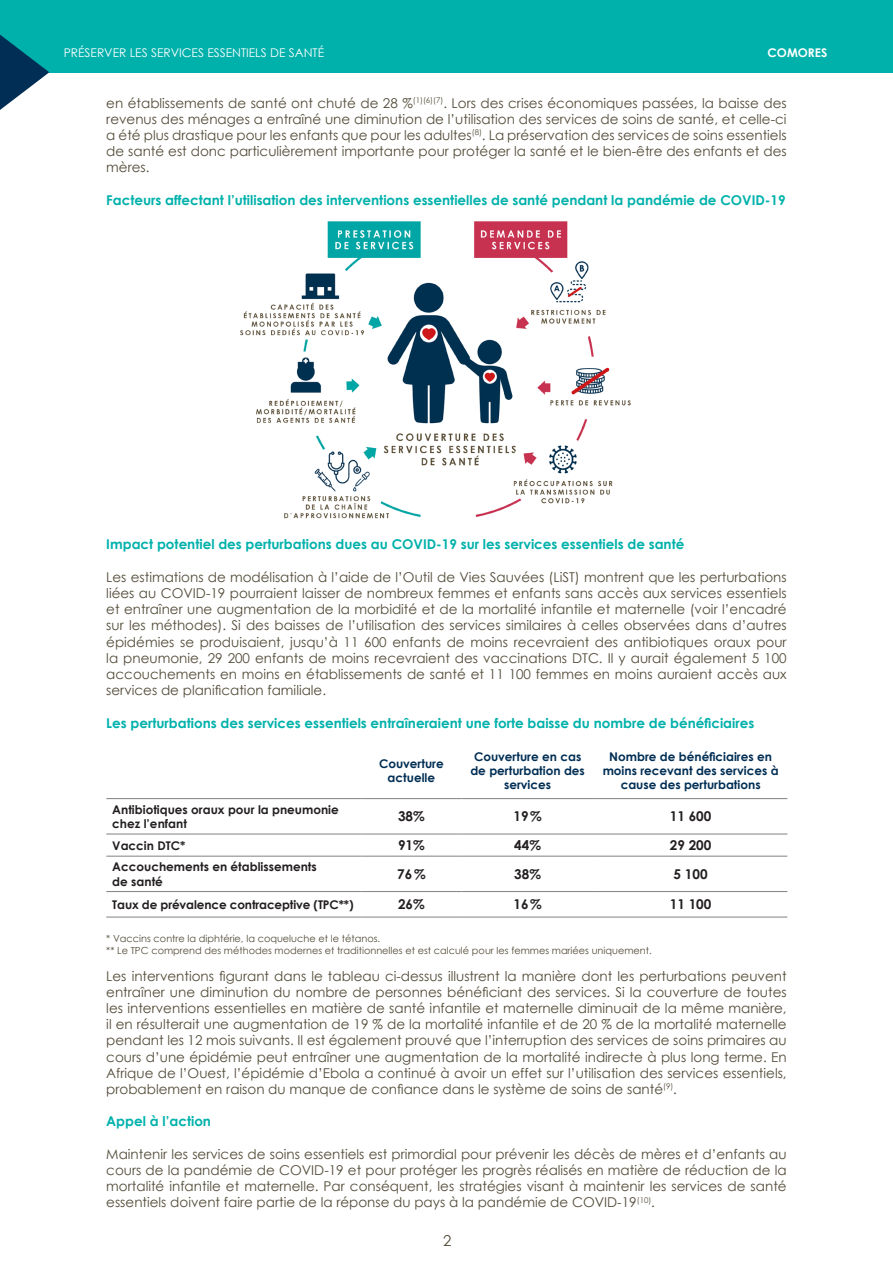
<style>
.page{position:relative;width:893px;height:1263px;background:#fff}
.page>*{position:absolute;margin:0;border:0;box-sizing:border-box;transform-origin:0 0}
.t1{font:15px "Century Gothic";color:#524b38}
.t2{font:13.5px/16.2px "Century Gothic";color:#524b38;text-align:justify}
.t3{font:700 13.5px "Century Gothic";color:#00b1ab}
.t4{font:700 13.5px "Century Gothic";color:#231f20}
.t5{font:700 12px/14.4px "Century Gothic";color:#002e54;text-align:center}
.t6{font:700 12px/14.4px "Century Gothic";color:#231f20}
.t7{font:12px "Century Gothic";color:#fff}
.t8{font:700 12px "Century Gothic";color:#fff}
.t9{font:9.75px "Century Gothic";color:#524b38}
</style>
<div class="page">
<div style="left:0;top:0;width:893px;height:72px;background:#00b1ab"></div>
<svg style="left:0;top:35px;width:49px;height:75px"></svg>
<img style="left:240px;top:221px;width:391px;height:298px">
<hr style="left:106px;top:798px;width:255px;height:1px;background:#808285">
<hr style="left:361px;top:798px;width:100px;height:1px;background:#808285">
<hr style="left:461px;top:798px;width:133px;height:1px;background:#808285">
<hr style="left:594px;top:798px;width:193px;height:1px;background:#808285">
<hr style="left:106px;top:834px;width:255px;height:1px;background:#808285">
<hr style="left:361px;top:834px;width:100px;height:1px;background:#808285">
<hr style="left:461px;top:834px;width:133px;height:1px;background:#808285">
<hr style="left:594px;top:834px;width:193px;height:1px;background:#808285">
<hr style="left:106px;top:856px;width:255px;height:1px;background:#808285">
<hr style="left:361px;top:856px;width:100px;height:1px;background:#808285">
<hr style="left:461px;top:856px;width:133px;height:1px;background:#808285">
<hr style="left:594px;top:856px;width:193px;height:1px;background:#808285">
<hr style="left:106px;top:891px;width:255px;height:1px;background:#808285">
<hr style="left:361px;top:891px;width:100px;height:1px;background:#808285">
<hr style="left:461px;top:891px;width:133px;height:1px;background:#808285">
<hr style="left:594px;top:891px;width:193px;height:1px;background:#808285">
<hr style="left:106px;top:917px;width:255px;height:1px;background:#808285">
<hr style="left:361px;top:917px;width:100px;height:1px;background:#808285">
<hr style="left:461px;top:917px;width:133px;height:1px;background:#808285">
<hr style="left:594px;top:917px;width:193px;height:1px;background:#808285">
<p class="t7" style="left:64px;top:45px;width:262px">PRÉSERVER LES SERVICES ESSENTIELS DE SANTÉ</p>
<p class="t8" style="left:768px;top:44px;width:61px">COMORES</p>
<p class="t2" style="left:106px;top:94px;width:682px">en établissements de santé ont chuté de 28 %<sup>(1)(6)(7)</sup>. Lors des crises économiques passées, la baisse des revenus des ménages a entraîné une diminution de l’utilisation des services de soins de santé, et celle-ci a été plus drastique pour les enfants que pour les adultes<sup>(8)</sup>. La préservation des services de soins essentiels de santé est donc particulièrement importante pour protéger la santé et le bien-être des enfants et des mères.</p>
<p class="t3" style="left:106px;top:190px;width:681px">Facteurs affectant l’utilisation des interventions essentielles de santé pendant la pandémie de COVID-19</p>
<p class="t3" style="left:106px;top:534px;width:580px">Impact potentiel des perturbations dues au COVID-19 sur les services essentiels de santé</p>
<p class="t2" style="left:106px;top:568px;width:682px">Les estimations de modélisation à l’aide de l’Outil de Vies Sauvées (LiST) montrent que les perturbations liées au COVID-19 pourraient laisser de nombreux femmes et enfants sans accès aux services essentiels et entraîner une augmentation de la morbidité et de la mortalité infantile et maternelle (voir l’encadré sur les méthodes). Si des baisses de l’utilisation des services similaires à celles observées dans d’autres épidémies se produisaient, jusqu’à 11 600 enfants de moins recevraient des antibiotiques oraux pour la pneumonie, 29 200 enfants de moins recevraient des vaccinations DTC. Il y aurait également 5 100 accouchements en moins en établissements de santé et 11 100 femmes en moins auraient accès aux services de planification familiale.</p>
<p class="t3" style="left:106px;top:712px;width:649px">Les perturbations des services essentiels entraîneraient une forte baisse du nombre de bénéficiaires</p>
<p class="t5" style="left:379px;top:756px;width:66px">Couverture actuelle</p>
<p class="t5" style="left:470px;top:748px;width:116px">Couverture en cas de perturbation des services</p>
<p class="t5" style="left:603px;top:748px;width:177px">Nombre de bénéficiaires en moins recevant des services à cause des perturbations</p>
<p class="t6" style="left:112px;top:801px;width:228px">Antibiotiques oraux pour la pneumonie chez l’enfant</p>
<p class="t4" style="left:398px;top:806px;width:28px">38%</p>
<p class="t4" style="left:513px;top:806px;width:30px">19%</p>
<p class="t4" style="left:670px;top:806px;width:43px">11 600</p>
<p class="t6" style="left:112px;top:837px;width:75px">Vaccin DTC*</p>
<p class="t4" style="left:398px;top:835px;width:28px">91%</p>
<p class="t4" style="left:514px;top:835px;width:28px">44%</p>
<p class="t4" style="left:670px;top:835px;width:43px">29 200</p>
<p class="t6" style="left:112px;top:859px;width:206px">Accouchements en établissements de santé</p>
<p class="t4" style="left:397px;top:864px;width:30px">76%</p>
<p class="t4" style="left:514px;top:864px;width:28px">38%</p>
<p class="t4" style="left:674px;top:864px;width:36px">5 100</p>
<p class="t6" style="left:112px;top:897px;width:243px">Taux de prévalence contraceptive (TPC**)</p>
<p class="t4" style="left:398px;top:894px;width:28px">26%</p>
<p class="t4" style="left:513px;top:894px;width:30px">16%</p>
<p class="t4" style="left:670px;top:894px;width:43px">11 100</p>
<p class="t9" style="left:106px;top:931px;width:275px">* Vaccins contre la diphtérie, la coqueluche et le tétanos.</p>
<p class="t9" style="left:106px;top:943px;width:547px">** Le TPC comprend des méthodes modernes et traditionnelles et est calculé pour les femmes mariées uniquement.</p>
<p class="t2" style="left:106px;top:967px;width:682px">Les interventions figurant dans le tableau ci-dessus illustrent la manière dont les perturbations peuvent entraîner une diminution du nombre de personnes bénéficiant des services. Si la couverture de toutes les interventions essentielles en matière de santé infantile et maternelle diminuait de la même manière, il en résulterait une augmentation de 19 % de la mortalité infantile et de 20 % de la mortalité maternelle pendant les 12 mois suivants. Il est également prouvé que l’interruption des services de soins primaires au cours d’une épidémie peut entraîner une augmentation de la mortalité indirecte à plus long terme. En Afrique de l’Ouest, l’épidémie d’Ebola a continué à avoir un effet sur l’utilisation des services essentiels, probablement en raison du manque de confiance dans le système de soins de santé<sup>(9)</sup>.</p>
<p class="t3" style="left:106px;top:1111px;width:106px">Appel à l’action</p>
<p class="t2" style="left:106px;top:1145px;width:682px">Maintenir les services de soins essentiels est primordial pour prévenir les décès de mères et d’enfants au cours de la pandémie de COVID-19 et pour protéger les progrès réalisés en matière de réduction de la mortalité infantile et maternelle. Par conséquent, les stratégies visant à maintenir les services de santé essentiels doivent faire partie de la réponse du pays à la pandémie de COVID-19<sup>(10)</sup>.</p>
<p class="t1" style="left:443px;top:1230px;width:10px">2</p>
</div>
